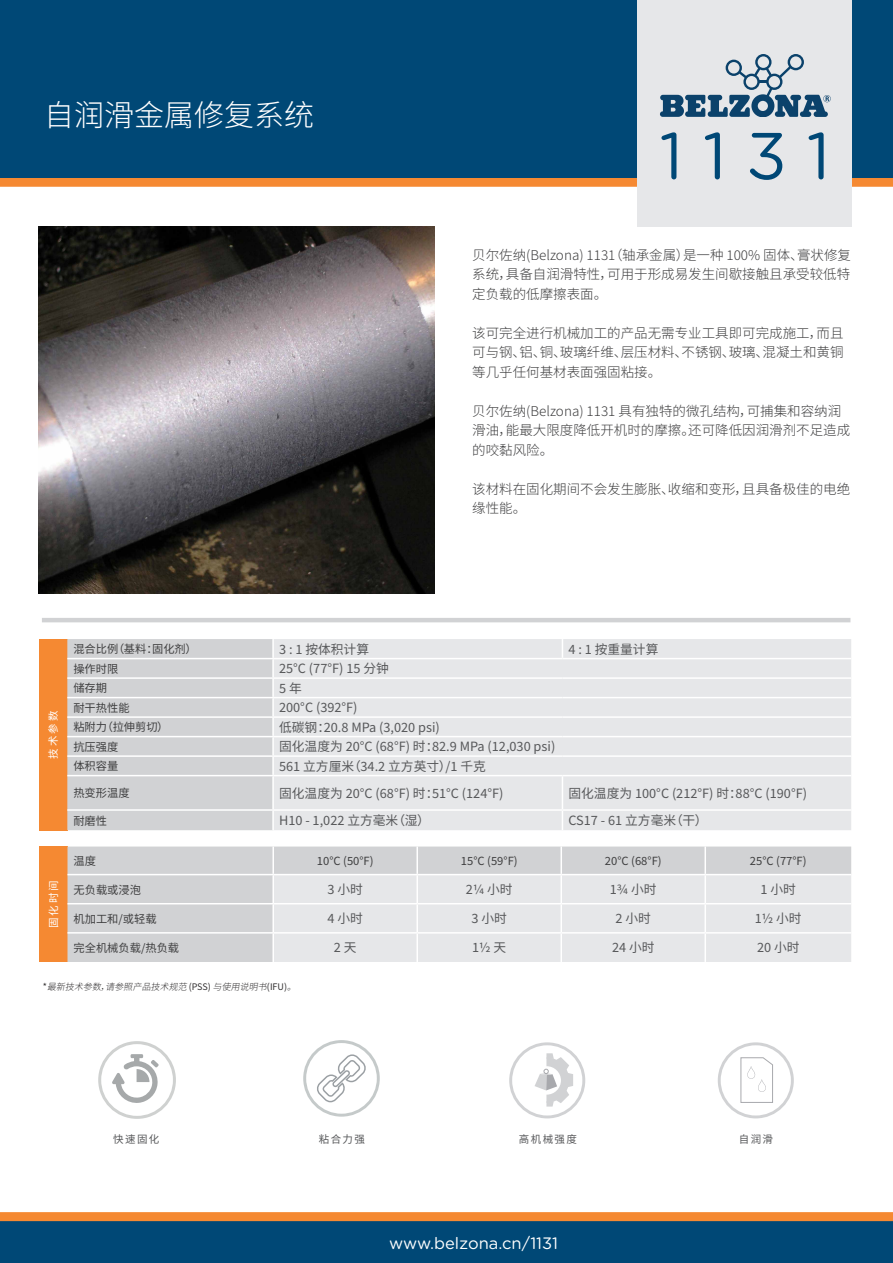
<style>
.page{position:relative;width:893px;height:1263px;background:#fff}
.page>*{position:absolute;margin:0;border:0;box-sizing:border-box;transform-origin:0 0}
.t1{font:66px "Gotham Rounded";color:#004876}
.t2{font:300 30px "Source Han Sans CN";color:#fff}
.t3{font:16.5px "Gotham Rounded";color:#fff}
.t4{font:300 13.5px/19.5px "Source Han Sans CN";color:#3e3e3f;text-align:justify}
.t5{font:12.75px "Source Han Sans CN";color:#57585a}
.t6{font:11.25px "Source Han Sans CN";color:#3e3e3f}
.t7{font:10.5px "Source Han Sans CN";letter-spacing:.13em;color:#57585a}
.t8{font:10.5px "Source Han Sans CN";letter-spacing:.2em;color:#fff}
.t9{font:italic 300 9px "Source Han Sans CN";color:#312f30}
.s1{font-weight:400;font-style:normal}
</style>
<div class="page">
<div style="left:0;top:178px;width:893px;height:9px;background:#f58932"></div>
<div style="left:0;top:0;width:893px;height:178px;background:#004876"></div>
<div style="left:0;top:1220px;width:893px;height:43px;background:#004876"></div>
<div style="left:638px;top:0;width:214px;height:226px;background:#e6e7e9"></div>
<svg style="left:660px;top:54px;width:170px;height:63px"></svg>
<div style="left:0;top:1212px;width:893px;height:9px;background:#f58932"></div>
<svg style="left:509px;top:1042px;width:76px;height:76px"></svg>
<svg style="left:718px;top:1042px;width:76px;height:76px"></svg>
<img style="left:39px;top:226px;width:396px;height:367px">
<hr style="left:42px;top:618px;width:808px;height:4px;background:#d1d2d4">
<svg style="left:98px;top:1041px;width:78px;height:78px"></svg>
<svg style="left:303px;top:1040px;width:77px;height:77px"></svg>
<div style="left:39px;top:639px;width:28px;height:191px;background:#f58932"></div>
<div style="left:274px;top:639px;width:577px;height:191px;background:#e6e7e9"></div>
<div style="left:67px;top:639px;width:206px;height:191px;background:#d1d2d4"></div>
<svg style="left:562px;top:639px;width:1px;height:19px"></svg>
<hr style="left:562px;top:658px;width:289px;height:1px;background:#fff">
<hr style="left:67px;top:658px;width:206px;height:1px;background:#fff">
<hr style="left:273px;top:658px;width:289px;height:1px;background:#fff">
<hr style="left:67px;top:677px;width:206px;height:2px;background:#fff">
<hr style="left:273px;top:677px;width:289px;height:2px;background:#fff">
<hr style="left:562px;top:677px;width:289px;height:2px;background:#fff">
<hr style="left:67px;top:697px;width:206px;height:1px;background:#fff">
<hr style="left:273px;top:697px;width:289px;height:1px;background:#fff">
<hr style="left:562px;top:697px;width:289px;height:1px;background:#fff">
<hr style="left:67px;top:716px;width:206px;height:2px;background:#fff">
<hr style="left:273px;top:716px;width:289px;height:2px;background:#fff">
<hr style="left:562px;top:716px;width:289px;height:2px;background:#fff">
<hr style="left:67px;top:736px;width:206px;height:1px;background:#fff">
<hr style="left:273px;top:736px;width:289px;height:1px;background:#fff">
<hr style="left:562px;top:736px;width:289px;height:1px;background:#fff">
<hr style="left:67px;top:755px;width:206px;height:2px;background:#fff">
<hr style="left:273px;top:755px;width:289px;height:2px;background:#fff">
<hr style="left:562px;top:755px;width:289px;height:2px;background:#fff">
<hr style="left:67px;top:775px;width:206px;height:1px;background:#fff">
<hr style="left:273px;top:775px;width:289px;height:1px;background:#fff">
<hr style="left:562px;top:775px;width:289px;height:1px;background:#fff">
<hr style="left:562px;top:776px;width:1px;height:33px;background:#fff">
<hr style="left:67px;top:809px;width:206px;height:2px;background:#fff">
<hr style="left:273px;top:809px;width:289px;height:2px;background:#fff">
<hr style="left:562px;top:809px;width:289px;height:2px;background:#fff">
<svg style="left:562px;top:811px;width:1px;height:19px"></svg>
<div style="left:39px;top:846px;width:29px;height:116px;background:#f58932"></div>
<div style="left:68px;top:846px;width:783px;height:116px;background:#d1d2d4"></div>
<div style="left:274px;top:875px;width:577px;height:87px;background:#e6e7e9"></div>
<hr style="left:272px;top:846px;width:2px;height:28px;background:#fff">
<hr style="left:273px;top:874px;width:144px;height:1px;background:#fff">
<hr style="left:272px;top:875px;width:2px;height:28px;background:#fff">
<hr style="left:417px;top:874px;width:144px;height:1px;background:#fff">
<hr style="left:561px;top:874px;width:144px;height:1px;background:#fff">
<hr style="left:705px;top:874px;width:146px;height:1px;background:#fff">
<hr style="left:272px;top:904px;width:2px;height:28px;background:#fff">
<hr style="left:272px;top:933px;width:2px;height:29px;background:#fff">
<hr style="left:416px;top:846px;width:2px;height:28px;background:#fff">
<hr style="left:704px;top:846px;width:2px;height:28px;background:#fff">
<hr style="left:560px;top:846px;width:2px;height:28px;background:#fff">
<hr style="left:68px;top:874px;width:205px;height:1px;background:#fff">
<hr style="left:416px;top:875px;width:2px;height:28px;background:#fff">
<hr style="left:704px;top:875px;width:2px;height:28px;background:#fff">
<hr style="left:68px;top:903px;width:205px;height:1px;background:#fff">
<hr style="left:560px;top:875px;width:2px;height:28px;background:#fff">
<hr style="left:273px;top:903px;width:144px;height:1px;background:#fff">
<hr style="left:417px;top:903px;width:144px;height:1px;background:#fff">
<hr style="left:416px;top:904px;width:2px;height:28px;background:#fff">
<hr style="left:561px;top:903px;width:144px;height:1px;background:#fff">
<hr style="left:705px;top:903px;width:146px;height:1px;background:#fff">
<hr style="left:704px;top:904px;width:2px;height:28px;background:#fff">
<hr style="left:68px;top:932px;width:205px;height:1px;background:#fff">
<hr style="left:273px;top:932px;width:144px;height:1px;background:#fff">
<hr style="left:560px;top:904px;width:2px;height:28px;background:#fff">
<hr style="left:417px;top:932px;width:144px;height:1px;background:#fff">
<hr style="left:416px;top:933px;width:2px;height:29px;background:#fff">
<hr style="left:561px;top:932px;width:144px;height:1px;background:#fff">
<hr style="left:705px;top:932px;width:146px;height:1px;background:#fff">
<hr style="left:704px;top:933px;width:2px;height:29px;background:#fff">
<hr style="left:560px;top:933px;width:2px;height:29px;background:#fff">
<h2 class="t2" style="left:44px;top:99px;width:272px">自润滑金属修复系统</h2>
<h1 class="t1" style="left:659px;top:110px;width:172px">1131</h1>
<p class="t4" style="left:472px;top:245px;width:380px">贝尔佐纳(Belzona) 1131（轴承金属）是一种 100% 固体、膏状修复系统，具备自润滑特性，可用于形成易发生间歇接触且承受较低特定负载的低摩擦表面。</p>
<p class="t4" style="left:472px;top:323px;width:373px">该可完全进行机械加工的产品无需专业工具即可完成施工，而且可与钢、铝、铜、玻璃纤维、层压材料、不锈钢、玻璃、混凝土和黄铜等几乎任何基材表面强固粘接。</p>
<p class="t4" style="left:472px;top:401px;width:379px;text-align:left">贝尔佐纳(Belzona) 1131 具有独特的微孔结构，可捕集和容纳润滑油，能最大限度降低开机时的摩擦。还可降低因润滑剂不足造成的咬黏风险。</p>
<p class="t4" style="left:472px;top:479px;width:379px">该材料在固化期间不会发生膨胀、收缩和变形，且具备极佳的电绝缘性能。</p>
<p class="t8" style="left:47px;top:759px;width:50px;rotate:-90deg">技术参数</p>
<p class="t8" style="left:48px;top:928px;width:50px;rotate:-90deg">固化时间</p>
<p class="t6" style="left:73px;top:643px;width:125px">混合比例（基料：固化剂）</p>
<p class="t5" style="left:279px;top:642px;width:92px">3 : 1 按体积计算</p>
<p class="t5" style="left:568px;top:642px;width:92px">4 : 1 按重量计算</p>
<p class="t6" style="left:73px;top:662px;width:47px">操作时限</p>
<p class="t5" style="left:279px;top:661px;width:111px">25°C (77°F) 15 分钟</p>
<p class="t6" style="left:73px;top:682px;width:35px">储存期</p>
<p class="t5" style="left:279px;top:681px;width:24px">5 年</p>
<p class="t6" style="left:73px;top:701px;width:58px">耐干热性能</p>
<p class="t5" style="left:279px;top:700px;width:80px">200°C (392°F)</p>
<p class="t6" style="left:73px;top:721px;width:97px">粘附力（拉伸剪切）</p>
<p class="t5" style="left:279px;top:720px;width:162px">低碳钢：20.8 MPa (3,020 psi)</p>
<p class="t6" style="left:73px;top:740px;width:47px">抗压强度</p>
<p class="t5" style="left:279px;top:739px;width:278px">固化温度为 20°C (68°F) 时：82.9 MPa (12,030 psi)</p>
<p class="t6" style="left:73px;top:760px;width:47px">体积容量</p>
<p class="t5" style="left:279px;top:759px;width:208px">561 立方厘米（34.2 立方英寸）/1 千克</p>
<p class="t6" style="left:73px;top:787px;width:58px">热变形温度</p>
<p class="t5" style="left:279px;top:786px;width:226px">固化温度为 20°C (68°F) 时：51°C (124°F)</p>
<p class="t5" style="left:568px;top:786px;width:240px">固化温度为 100°C (212°F) 时：88°C (190°F)</p>
<p class="t6" style="left:73px;top:814px;width:35px">耐磨性</p>
<p class="t5" style="left:279px;top:813px;width:152px">H10 - 1,022 立方毫米（湿）</p>
<p class="t5" style="left:568px;top:813px;width:141px">CS17 - 61 立方毫米（干）</p>
<p class="t6" style="left:74px;top:854px;width:24px">温度</p>
<p class="t6" style="left:317px;top:854px;width:58px">10°C (50°F)</p>
<p class="t6" style="left:461px;top:854px;width:58px">15°C (59°F)</p>
<p class="t6" style="left:605px;top:854px;width:58px">20°C (68°F)</p>
<p class="t6" style="left:750px;top:854px;width:58px">25°C (77°F)</p>
<p class="t6" style="left:74px;top:883px;width:69px">无负载或浸泡</p>
<p class="t5" style="left:328px;top:882px;width:37px">3 小时</p>
<p class="t5" style="left:466px;top:882px;width:48px">2¼ 小时</p>
<p class="t5" style="left:610px;top:882px;width:48px">1¾ 小时</p>
<p class="t5" style="left:760px;top:882px;width:37px">1 小时</p>
<p class="t6" style="left:74px;top:912px;width:85px">机加工和/或轻载</p>
<p class="t5" style="left:328px;top:911px;width:37px">4 小时</p>
<p class="t5" style="left:472px;top:911px;width:37px">3 小时</p>
<p class="t5" style="left:616px;top:911px;width:37px">2 小时</p>
<p class="t5" style="left:755px;top:911px;width:48px">1½ 小时</p>
<p class="t6" style="left:74px;top:941px;width:107px">完全机械负载/热负载</p>
<p class="t5" style="left:334px;top:941px;width:24px">2 天</p>
<p class="t5" style="left:472px;top:941px;width:36px">1½ 天</p>
<p class="t5" style="left:612px;top:941px;width:44px">24 小时</p>
<p class="t5" style="left:757px;top:941px;width:44px">20 小时</p>
<p class="t9" style="left:43px;top:981px;width:259px"><span class="s1">*</span> 最新技术参数，请参照产品技术规范 <span class="s1">( P S S )</span> 与使用说明书<span class="s1">( I F U )</span> 。</p>
<p class="t7" style="left:113px;top:1133px;width:48px">快速固化</p>
<p class="t7" style="left:319px;top:1133px;width:48px">粘合力强</p>
<p class="t7" style="left:519px;top:1133px;width:59px">高机械强度</p>
<p class="t7" style="left:739px;top:1133px;width:36px">自润滑</p>
<p class="t3" style="left:389px;top:1232px;width:171px">www.belzona.cn/1131</p>
</div>
